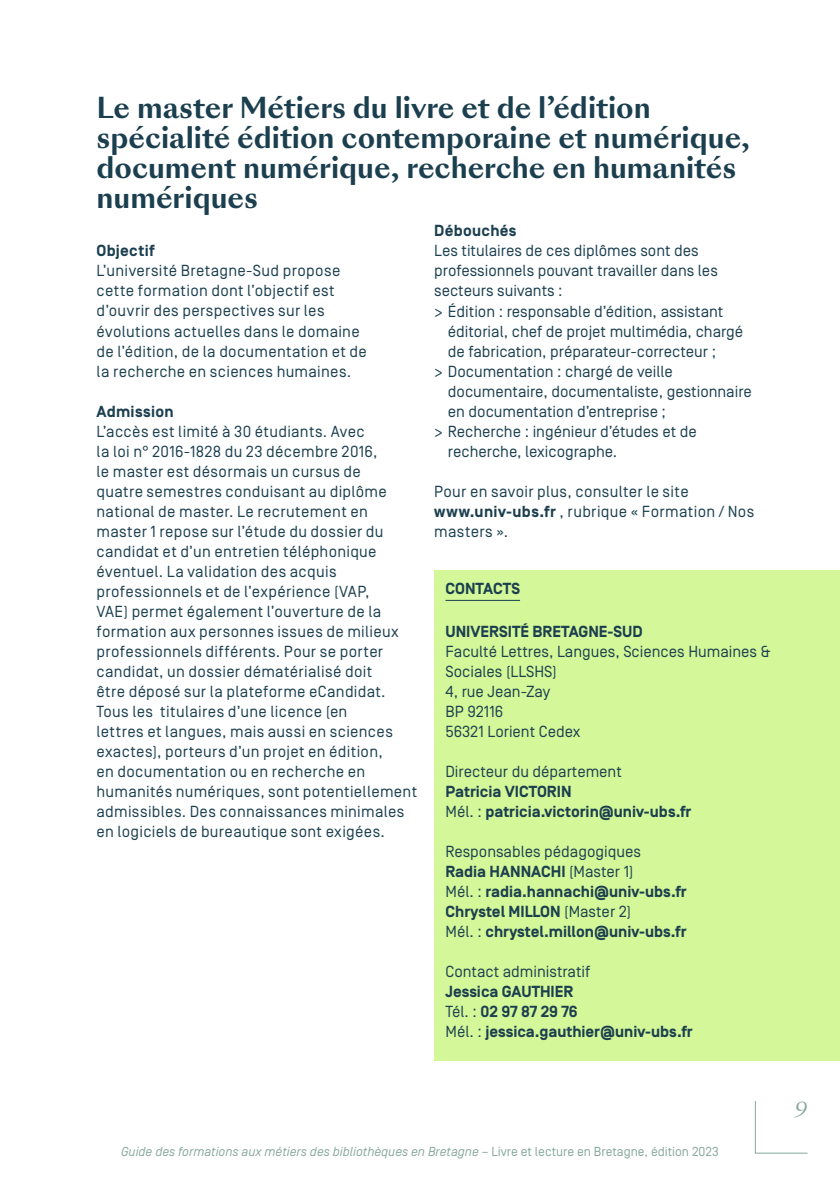
<style>
.page{position:relative;width:840px;height:1191px;background:#fff}
.page>*{position:absolute;margin:0;border:0;box-sizing:border-box;transform-origin:0 0}
.t1{font:700 28px/30px "Sang Bleu Sunrise";color:#1b3f4f}
.t2{font:italic 20px "Sang Bleu Sunrise";color:#86a89b}
.t3{font:16px/20px "Simplon Norm";letter-spacing:.02em;color:#1b3f4f}
.t4{font:16px/20px "Simplon Norm";color:#1b3f4f}
.t5{font:700 16px/20px "Simplon Norm";color:#1b3f4f}
.t6{font:700 16px "Simplon Norm";letter-spacing:.02em;color:#1b3f4f}
.t7{font:italic 13px "Simplon Norm";color:#86a89b}
.s1{font-weight:700}
.s2{font-weight:400}
.s3{font-style:normal}
</style>
<div class="page">
<svg style="left:754px;top:1101px;width:54px;height:53px"></svg>
<div style="left:434px;top:570px;width:405px;height:490px;background:#d4f799"></div>
<hr style="left:445px;top:600px;width:74px;height:1px;background:#1b3f4f">
<h1 class="t1" style="left:96px;top:93px;width:654px">Le master Métiers du livre et de l’édition spécialité édition contemporaine et numérique, document numérique, recherche en humanités numériques</h1>
<p class="t6" style="left:96px;top:242px;width:60px">Objectif</p>
<p class="t3" style="left:96px;top:261px;width:272px">L’université Bretagne-Sud propose cette formation dont l’objectif est d’ouvrir des perspectives sur les évolutions actuelles dans le domaine de l’édition, de la documentation et de la recherche en sciences humaines.</p>
<p class="t6" style="left:96px;top:402px;width:79px">Admission</p>
<p class="t3" style="left:96px;top:421px;width:322px">L’accès est limité à 30 étudiants. Avec<br>la loi n° 2016-1828 du 23 décembre 2016,<br>le master est désormais un cursus de<br>quatre semestres conduisant au diplôme national de master. Le recrutement en master 1 repose sur l’étude du dossier du candidat et d’un entretien téléphonique éventuel. La validation des acquis professionnels et de l’expérience (VAP,<br>VAE) permet également l’ouverture de la formation aux personnes issues de milieux professionnels différents. Pour se porter candidat, un dossier dématérialisé doit<br>être déposé sur la plateforme eCandidat.<br>Tous les titulaires d’une licence (en<br>lettres et langues, mais aussi en sciences exactes), porteurs d’un projet en édition,<br>en documentation ou en recherche en humanités numériques, sont potentiellement admissibles. Des connaissances minimales en logiciels de bureautique sont exigées.</p>
<p class="t6" style="left:434px;top:222px;width:84px">Débouchés</p>
<p class="t4" style="left:434px;top:241px;width:266px">Les titulaires de ces diplômes sont des</p>
<p class="t4" style="left:434px;top:261px;width:285px">professionnels pouvant travailler dans les</p>
<p class="t4" style="left:434px;top:281px;width:130px">secteurs suivants :</p>
<p class="t4" style="left:434px;top:301px;width:290px">&gt; Édition : responsable d’édition, assistant</p>
<p class="t4" style="left:447px;top:321px;width:297px">éditorial, chef de projet multimédia, chargé</p>
<p class="t4" style="left:447px;top:341px;width:269px">de fabrication, préparateur-correcteur ;</p>
<p class="t4" style="left:434px;top:361px;width:240px">&gt; Documentation : chargé de veille</p>
<p class="t4" style="left:447px;top:381px;width:305px">documentaire, documentaliste, gestionnaire</p>
<p class="t4" style="left:447px;top:401px;width:219px">en documentation d’entreprise ;</p>
<p class="t4" style="left:434px;top:421px;width:264px">&gt; Recherche : ingénieur d’études et de</p>
<p class="t4" style="left:447px;top:441px;width:171px">recherche, lexicographe.</p>
<p class="t3" style="left:434px;top:481px;width:321px">Pour en savoir plus, consulter le site <span class="s1">www.univ-ubs.fr</span> , rubrique « Formation / Nos masters ».</p>
<p class="t5" style="left:445px;top:579px;width:76px">CONTACTS</p>
<p class="t5" style="left:445px;top:622px;width:198px">UNIVERSITÉ BRETAGNE-SUD</p>
<p class="t4" style="left:445px;top:641px;width:326px">Faculté Lettres, Langues, Sciences Humaines &amp;<br>Sociales (LLSHS)<br>4, rue Jean-Zay<br>BP 92116<br>56321 Lorient Cedex</p>
<p class="t4" style="left:445px;top:761px;width:178px">Directeur du département</p>
<p class="t5" style="left:445px;top:782px;width:247px">Patricia VICTORIN<br><span class="s2">Mél. :</span> patricia.victorin@univ-ubs.fr</p>
<p class="t5" style="left:445px;top:842px;width:242px"><span class="s2">Responsables pédagogiques<br></span>Radia HANNACHI <span class="s2">(Master 1)<br>Mél. :</span> radia.hannachi@univ-ubs.fr<br>Chrystel MILLON <span class="s2">(Master 2)<br>Mél. :</span> chrystel.millon@univ-ubs.fr</p>
<p class="t4" style="left:445px;top:961px;width:146px">Contact administratif</p>
<p class="t5" style="left:445px;top:982px;width:248px">Jessica GAUTHIER<br><span class="s2">Tél. :</span> 02 97 87 29 76<br><span class="s2">Mél. :</span> jessica.gauthier@univ-ubs.fr</p>
<p class="t7" style="left:121px;top:1144px;width:598px">Guide des formations aux métiers des bibliothèques en Bretagne – <span class="s3">Livre et lecture en Bretagne, édition 2023</span></p>
<p class="t2" style="left:793px;top:1096px;width:14px">9</p>
</div>
